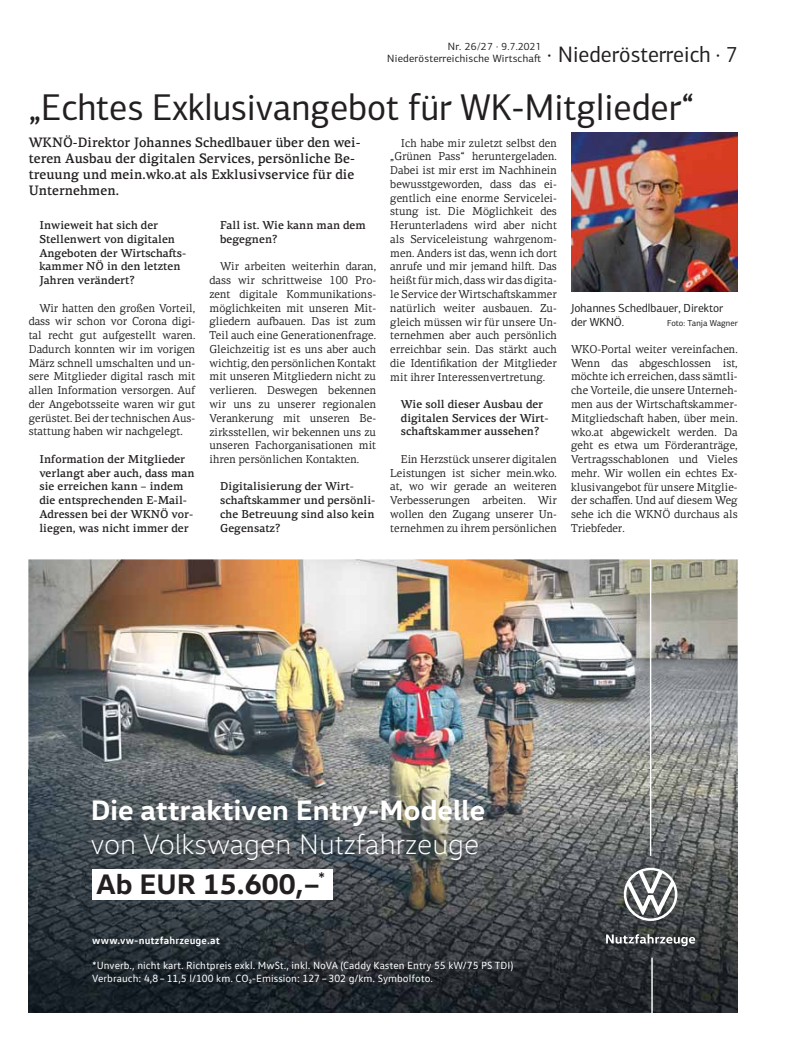
<style>
.page{position:relative;width:798px;height:1063px;background:#fff}
.page>*{position:absolute;margin:0;border:0;box-sizing:border-box;transform-origin:0 0}
.t1{font:37.5px "PF Centro Sans Pro";color:#231f20;scale:.96 1}
.t2{font:300 28.75px/40px "VW Head";color:#fff}
.t3{font:700 28.75px "VW Head";color:#fff}
.t4{font:22.5px "PF Centro Sans Pro";color:#231f20;scale:.96 1}
.t5{font:500 13.75px/16.2px "PF Centro Serif Pro";color:#231f20;scale:.96 1}
.t6{font:11.75px/13.8px "PF Centro Sans Pro";color:#231f20}
.t7{font:11.5px/13.8px "PF Centro Serif Pro";color:#231f20;text-align:justify;scale:.96 1}
.t8{font:500 11.5px/13.8px "PF Centro Serif Pro";color:#231f20}
.t9{font:10.62px/12.8px "VW Text";color:#fff}
.t10{font:10.62px/11.9px "PF Centro Sans Pro";letter-spacing:.02em;color:#231f20;text-align:right}
.t11{font:700 10.62px "VW Text";letter-spacing:.015em;color:#fff}
.t12{font:8.75px "PF Centro Sans Pro";letter-spacing:-.03em;color:#231f20}
.s1{font-weight:700;color:#231f20}
</style>
<div class="page">
<img style="left:28px;top:559px;width:709px;height:211px">
<img style="left:28px;top:770px;width:709px;height:243px">
<hr style="left:649px;top:559px;width:2px;height:297px;background:#fff">
<svg style="left:606px;top:934px;width:88px;height:12px"></svg>
<svg style="left:623px;top:868px;width:54px;height:53px"></svg>
<hr style="left:651px;top:958px;width:1px;height:55px;background:#fff">
<div style="left:92px;top:869px;width:241px;height:31px;background:#fff"></div>
<img style="left:571px;top:133px;width:166px;height:159px">
<p class="t10" style="left:387px;top:42px;width:155px">Nr. 26/27 · 9.7.2021<br>Niederösterreichische Wirtscha-</p>
<h3 class="t4" style="left:547px;top:46px;width:200px">· Niederösterreich · 7</h3>
<h1 class="t1" style="left:29px;top:93px;width:694px">„Echtes Exklusivangebot für WK-Mitglieder“</h1>
<p class="t5" style="left:29px;top:135px;width:347px">WKNÖ-Direktor Johannes Schedlbauer über den wei&shy;teren Ausbau der digitalen Services, persönliche Be&shy;treuung und mein.wko.at als Exklusivservice für die Unternehmen.</p>
<p class="t8" style="left:39px;top:220px;width:148px">Inwieweit hat sich der<br>Stellenwert von digitalen<br>Angeboten der Wirtscha-s&shy;kammer NÖ in den letzten<br>Jahren verändert?</p>
<p class="t7" style="left:29px;top:302px;width:175px;text-indent:11px">Wir hatten den großen Vorteil, dass wir schon vor Corona digi&shy;tal recht gut aufgestellt waren.<br>Dadurch konnten wir im vorigen März schnell umschalten und un&shy;sere Mitglieder digital rasch mit allen Information versorgen. Auf der Angebotsseite waren wir gut gerüstet. Bei der technischen Aus&shy;stattung haben wir nachgelegt.</p>
<p class="t8" style="left:39px;top:453px;width:156px">Information der Mitglieder verlangt aber auch, dass man sie erreichen kann – indem die entsprechenden E-Mail-<br>Adressen bei der WKNÖ vor&shy;liegen, was nicht immer der</p>
<p class="t7" style="left:390px;top:137px;width:175px;text-indent:11px">Ich habe mir zuletzt selbst den „Grünen Pass“ heruntergeladen.<br>Dabei ist mir erst im Nachhinein bewusstgeworden, dass das ei&shy;gentlich eine enorme Servicelei&shy;stung ist. Die Möglichkeit des Herunterladens wird aber nicht als Serviceleistung wahrgenom&shy;men. Anders ist das, wenn ich dort anrufe und mir jemand hil-. Das heißt für mich, dass wir das digita&shy;le Service der Wirtscha-skammer natürlich weiter ausbauen. Zu&shy;gleich müssen wir für unsere Un&shy;ternehmen aber auch persönlich erreichbar sein. Das stärkt auch die Identifikation der Mitglieder mit ihrer Interessenvertretung.</p>
<p class="t8" style="left:401px;top:398px;width:149px">Wie soll dieser Ausbau der digitalen Services der Wirt&shy;scha-skammer aussehen?</p>
<p class="t7" style="left:390px;top:453px;width:175px;text-indent:11px">Ein Herzstück unserer digitalen Leistungen ist sicher mein.wko. at, wo wir gerade an weiteren Verbesserungen arbeiten. Wir wollen den Zugang unserer Un&shy;ternehmen zu ihrem persönlichen</p>
<p class="t8" style="left:220px;top:220px;width:147px">Fall ist. Wie kann man dem begegnen?</p>
<p class="t7" style="left:209px;top:261px;width:175px;text-indent:11px">Wir arbeiten weiterhin daran, dass wir schrittweise 100 Pro&shy;zent digitale Kommunikations&shy;möglichkeiten mit unseren Mit&shy;gliedern aufbauen. Das ist zum Teil auch eine Generationenfrage.<br>Gleichzeitig ist es uns aber auch wichtig, den persönlichen Kontakt mit unseren Mitgliedern nicht zu verlieren. Deswegen bekennen wir uns zu unserer regionalen Verankerung mit unseren Be&shy;zirksstellen, wir bekennen uns zu unseren Fachorganisationen mit ihren persönlichen Kontakten.</p>
<p class="t8" style="left:220px;top:481px;width:157px">Digitalisierung der Wirt&shy;scha-skammer und persönli&shy;che Betreuung sind also kein<br>Gegensatz?</p>
<p class="t6" style="left:570px;top:302px;width:154px">Johannes Schedlbauer, Direktor der WKNÖ.</p>
<p class="t12" style="left:667px;top:319px;width:72px">Foto: Tanja Wagner</p>
<p class="t7" style="left:571px;top:343px;width:175px">WKO-Portal weiter vereinfachen.<br>Wenn das abgeschlossen ist, möchte ich erreichen, dass sämtli&shy;che Vorteile, die unsere Unterneh&shy;men aus der Wirtscha-skammer-Mitgliedscha- haben, über mein. wko.at abgewickelt werden. Da geht es etwa um Förderanträge, Vertragsschablonen und Vieles mehr. Wir wollen ein echtes Ex&shy;klusivangebot für unsere Mitglie&shy;der schaffen. Und auf diesem Weg sehe ich die WKNÖ durchaus als Triebfeder.</p>
<h2 class="t3" style="left:91px;top:793px;width:396px">Die attraktiven Entry-Modelle</h2>
<h2 class="t2" style="left:91px;top:824px;width:390px">von Volkswagen Nutzfahrzeuge<br><span class="s1">Ab EUR 15.600,–</span><sup>*</sup></h2>
<p class="t11" style="left:92px;top:934px;width:129px">www.vw-nutzfahrzeuge.at</p>
<p class="t9" style="left:92px;top:961px;width:422px">*Unverb., nicht kart. Richtpreis exkl. MwSt., inkl. NoVA (Caddy Kasten Entry 55 kW/75 PS TDI)<br>Verbrauch: 4,8 – 11,5 l/100 km. CO₂-Emission: 127 – 302 g/km. Symbolfoto.</p>
</div>
